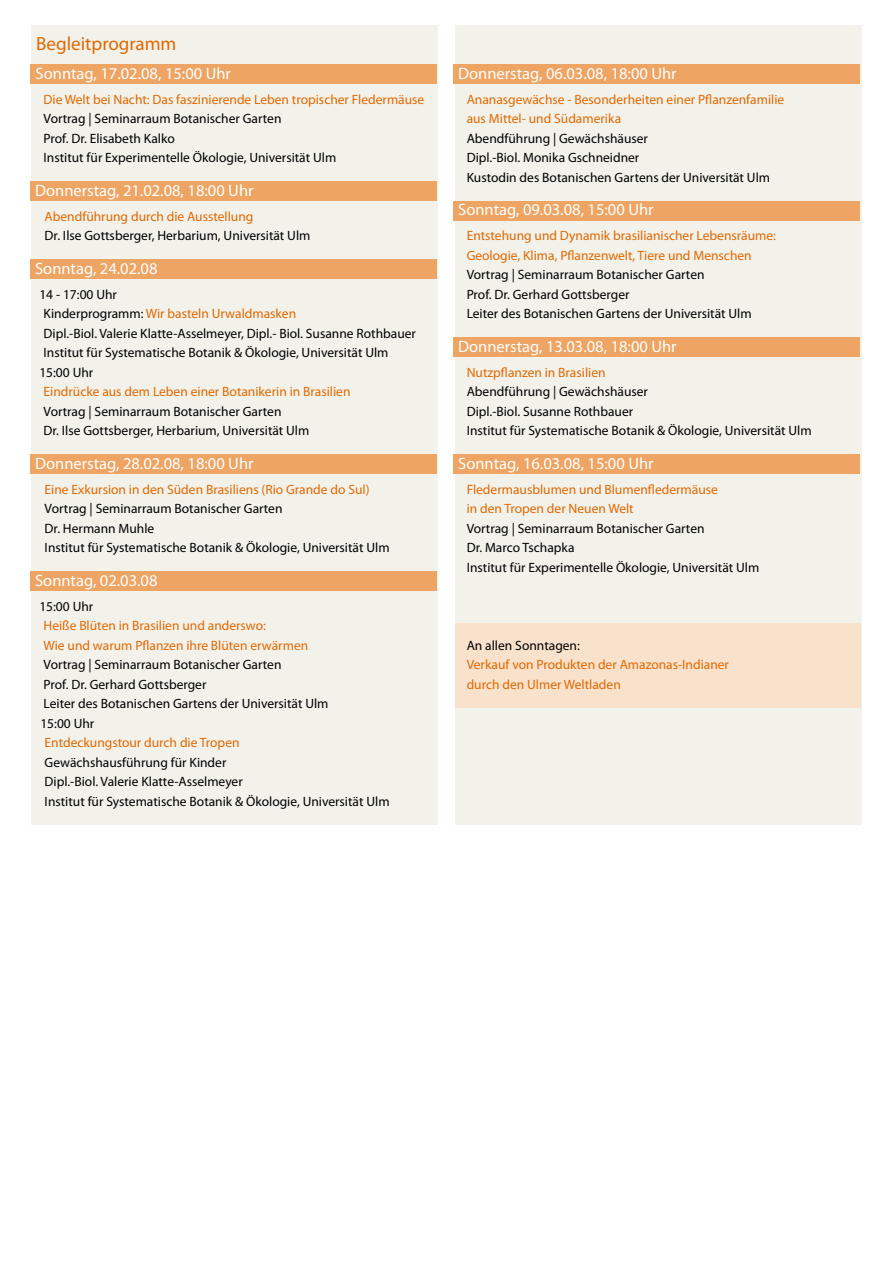
<style>
.page{position:relative;width:893px;height:1263px;background:#fff}
.page>*{position:absolute;margin:0;border:0;box-sizing:border-box;transform-origin:0 0}
.t1{font:19.05px "Myriad Pro";color:#e26800}
.t2{font:16.5px "Myriad Pro";color:#fff}
.t3{font:13.5px/19.5px "Myriad Pro";color:#000}
.t4{font:13.5px/19.5px "Myriad Pro";color:#e26800}
.s1{color:#000}
</style>
<div class="page">
<div style="left:32px;top:26px;width:406px;height:799px;background:#f2f2eb"></div>
<div style="left:455px;top:26px;width:406px;height:799px;background:#f2f2eb"></div>
<div style="left:455px;top:623px;width:405px;height:85px;background:#f9e2cc"></div>
<div style="left:31px;top:65px;width:406px;height:19px;background:#eea463"></div>
<div style="left:31px;top:182px;width:406px;height:19px;background:#eea463"></div>
<div style="left:31px;top:455px;width:406px;height:19px;background:#eea463"></div>
<div style="left:31px;top:572px;width:406px;height:19px;background:#eea463"></div>
<div style="left:454px;top:65px;width:406px;height:19px;background:#eea463"></div>
<div style="left:454px;top:455px;width:406px;height:19px;background:#eea463"></div>
<div style="left:454px;top:201px;width:406px;height:20px;background:#eea463"></div>
<div style="left:31px;top:260px;width:406px;height:19px;background:#eea463"></div>
<div style="left:454px;top:338px;width:406px;height:19px;background:#eea463"></div>
<h1 class="t1" style="left:36px;top:32px;width:142px">Begleitprogramm</h1>
<p class="t2" style="left:36px;top:63px;width:197px">Sonntag, 17.02.08, 15:00 Uhr</p>
<p class="t4" style="left:44px;top:89px;width:382px">Die Welt bei Nacht: Das faszinierende Leben tropischer Fledermäuse</p>
<p class="t3" style="left:44px;top:109px;width:294px">Vortrag | Seminarraum Botanischer Garten<br>Prof. Dr. Elisabeth Kalko<br>Institut für Experimentelle Ökologie, Universität Ulm</p>
<p class="t2" style="left:35px;top:180px;width:220px">Donnerstag, 21.02.08, 18:00 Uhr</p>
<p class="t4" style="left:45px;top:206px;width:210px">Abendführung durch die Ausstellung</p>
<p class="t3" style="left:45px;top:226px;width:267px">Dr. Ilse Gottsberger, Herbarium, Universität Ulm</p>
<p class="t2" style="left:35px;top:258px;width:124px">Sonntag, 24.02.08</p>
<p class="t3" style="left:39px;top:284px;width:79px">14 - 17:00 Uhr</p>
<p class="t4" style="left:44px;top:304px;width:254px"><span class="s1">Kinderprogramm:</span> Wir basteln Urwaldmasken</p>
<p class="t3" style="left:44px;top:323px;width:374px">Dipl.-Biol. Valerie Klatte-Asselmeyer, Dipl.- Biol. Susanne Rothbauer</p>
<p class="t3" style="left:44px;top:343px;width:346px">Institut für Systematische Botanik &amp; Ökologie, Universität Ulm</p>
<p class="t3" style="left:39px;top:362px;width:55px">15:00 Uhr</p>
<p class="t4" style="left:44px;top:382px;width:308px">Eindrücke aus dem Leben einer Botanikerin in Brasilien</p>
<p class="t3" style="left:44px;top:401px;width:267px">Vortrag | Seminarraum Botanischer Garten<br>Dr. Ilse Gottsberger, Herbarium, Universität Ulm</p>
<p class="t2" style="left:35px;top:454px;width:220px">Donnerstag, 28.02.08, 18:00 Uhr</p>
<p class="t4" style="left:45px;top:479px;width:326px">Eine Exkursion in den Süden Brasiliens (Rio Grande do Sul)</p>
<p class="t3" style="left:45px;top:499px;width:346px">Vortrag | Seminarraum Botanischer Garten<br>Dr. Hermann Muhle<br>Institut für Systematische Botanik &amp; Ökologie, Universität Ulm</p>
<p class="t2" style="left:35px;top:570px;width:124px">Sonntag, 02.03.08</p>
<p class="t3" style="left:39px;top:596px;width:55px">15:00 Uhr</p>
<p class="t4" style="left:44px;top:616px;width:266px">Heiße Blüten in Brasilien und anderswo:<br>Wie und warum Pflanzen ihre Blüten erwärmen</p>
<p class="t3" style="left:40px;top:655px;width:290px">Vortrag | Seminarraum Botanischer Garten<br>Prof. Dr. Gerhard Gottsberger<br>Leiter des Botanischen Gartens der Universität Ulm 15:00 Uhr</p>
<p class="t4" style="left:45px;top:733px;width:196px">Entdeckungstour durch die Tropen</p>
<p class="t3" style="left:45px;top:752px;width:346px">Gewächshausführung für Kinder<br>Dipl.-Biol. Valerie Klatte-Asselmeyer<br>Institut für Systematische Botanik &amp; Ökologie, Universität Ulm</p>
<p class="t2" style="left:458px;top:63px;width:220px">Donnerstag, 06.03.08, 18:00 Uhr</p>
<p class="t4" style="left:467px;top:89px;width:319px">Ananasgewächse - Besonderheiten einer Pflanzenfamilie aus Mittel- und Südamerika</p>
<p class="t3" style="left:467px;top:128px;width:305px">Abendführung | Gewächshäuser<br>Dipl.-Biol. Monika Gschneidner<br>Kustodin des Botanischen Gartens der Universität Ulm</p>
<p class="t2" style="left:458px;top:200px;width:197px">Sonntag, 09.03.08, 15:00 Uhr</p>
<p class="t4" style="left:467px;top:226px;width:311px">Entstehung und Dynamik brasilianischer Lebensräume:<br>Geologie, Klima, Pflanzenwelt, Tiere und Menschen</p>
<p class="t3" style="left:467px;top:265px;width:286px">Vortrag | Seminarraum Botanischer Garten<br>Prof. Dr. Gerhard Gottsberger<br>Leiter des Botanischen Gartens der Universität Ulm</p>
<p class="t2" style="left:458px;top:336px;width:220px">Donnerstag, 13.03.08, 18:00 Uhr</p>
<p class="t4" style="left:467px;top:362px;width:140px">Nutzpflanzen in Brasilien</p>
<p class="t3" style="left:467px;top:382px;width:346px">Abendführung | Gewächshäuser<br>Dipl.-Biol. Susanne Rothbauer<br>Institut für Systematische Botanik &amp; Ökologie, Universität Ulm</p>
<p class="t2" style="left:458px;top:453px;width:197px">Sonntag, 16.03.08, 15:00 Uhr</p>
<p class="t4" style="left:467px;top:479px;width:253px">Fledermausblumen und Blumenfledermäuse in den Tropen der Neuen Welt</p>
<p class="t3" style="left:467px;top:518px;width:294px">Vortrag | Seminarraum Botanischer Garten<br>Dr. Marco Tschapka<br>Institut für Experimentelle Ökologie, Universität Ulm</p>
<p class="t3" style="left:467px;top:635px;width:115px">An allen Sonntagen:</p>
<p class="t4" style="left:467px;top:655px;width:264px">Verkauf von Produkten der Amazonas-Indianer durch den Ulmer Weltladen</p>
</div>
